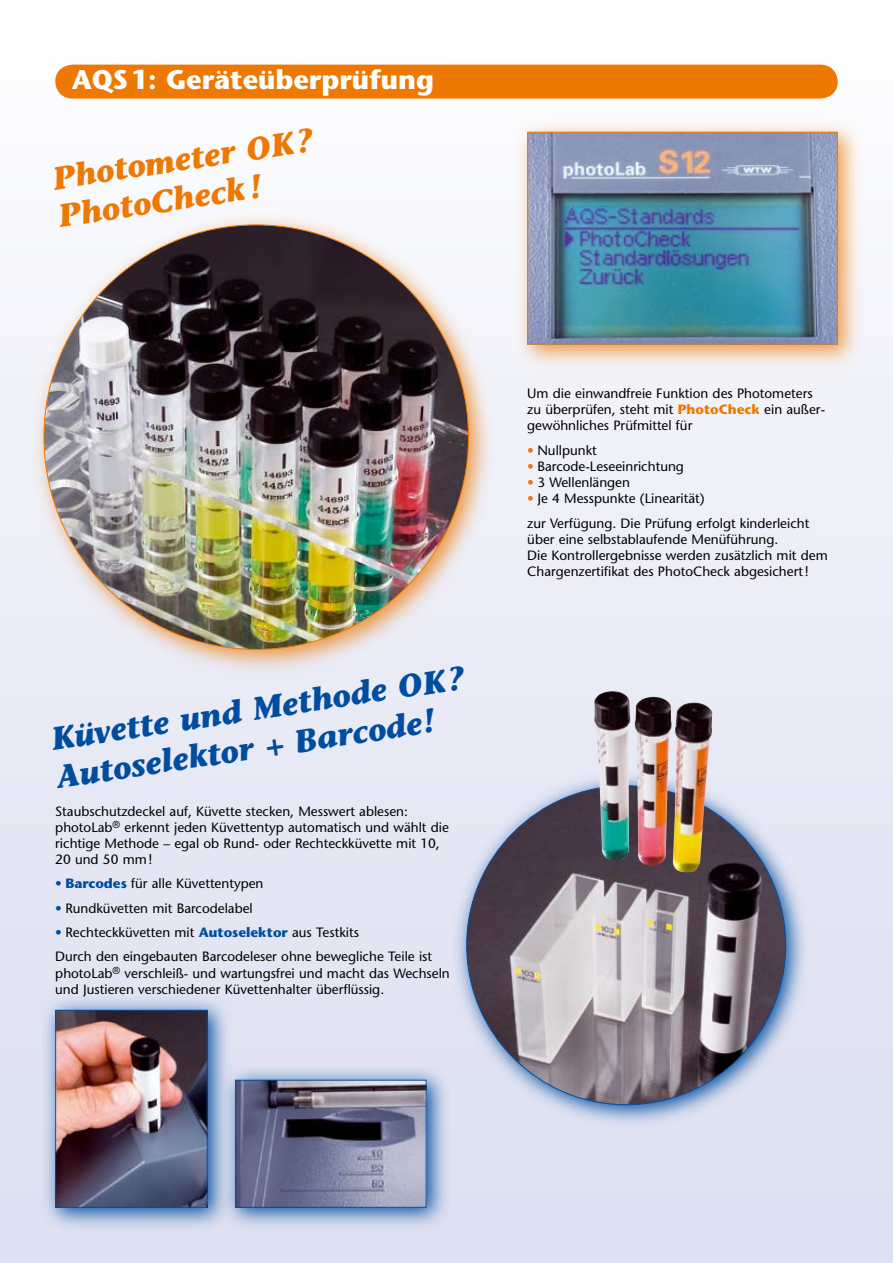
<style>
.page{position:relative;width:893px;height:1263px;background:#fff}
.page>*{position:absolute;margin:0;border:0;box-sizing:border-box;transform-origin:0 0}
.t1{font:italic 700 31.95px/38.2px "Stone Informal";color:#004d9f}
.t2{font:italic 700 31.95px/38.1px "Stone Informal";color:#ee7902}
.t3{font:700 27px "Stone Sans";color:#fff}
.t4{font:13.5px/16.2px "Stone Sans";color:#000}
.s1{color:#004d9f}
.s2{font-weight:700;color:#004d9f}
.s3{font-weight:700;color:#ee7902}
.s4{color:#ee7902}
</style>
<div class="page">
<div style="left:0;top:0;width:893px;height:1263px;background:linear-gradient(to bottom,#fdfdfe,#dbdef0)"></div>
<div style="left:55px;top:64px;width:783px;height:35px;background:#ee7902"></div>
<svg style="left:221px;top:1065px;width:229px;height:167px;background:#b1c3e0"></svg>
<img style="left:237px;top:1082px;width:187px;height:124px">
<div style="left:235px;top:1080px;width:191px;height:128px;border:1px solid #004d9f"></div>
<svg style="left:41px;top:996px;width:190px;height:235px;background:#b3c4e0"></svg>
<img style="left:57px;top:1012px;width:149px;height:194px">
<div style="left:55px;top:1010px;width:153px;height:198px;border:1px solid #004d9f"></div>
<svg style="left:452px;top:771px;width:357px;height:357px;background:#ced7eb"></svg>
<img style="left:467px;top:786px;width:319px;height:319px;border-radius:50%">
<img style="left:594px;top:691px;width:119px;height:181px">
<div style="left:515px;top:120px;width:348px;height:250px;background:#ee7902;opacity:.75"></div>
<img style="left:529px;top:134px;width:307px;height:208px">
<div style="left:527px;top:132px;width:311px;height:212px;border:1px solid #ee7902"></div>
<div style="left:31px;top:212px;width:463px;height:463px;background:#ee7902;opacity:.75"></div>
<img style="left:44px;top:225px;width:424px;height:424px;border-radius:50%">
<h2 class="t3" style="left:72px;top:64px;width:364px">AQS1: Geräteüberprüfung</h2>
<h1 class="t2" style="left:50px;top:161px;width:264px;rotate:-9deg">Photometer OK?<br>PhotoCheck!</h1>
<h1 class="t1" style="left:49px;top:722px;width:419px;rotate:-9deg">Küvette und Methode OK?<br>Autoselektor + Barcode!</h1>
<p class="t4" style="left:55px;top:803px;width:395px">Staubschutzdeckel auf, Küvette stecken, Messwert ablesen: photoLab<sup>®</sup> erkennt jeden Küvettentyp automatisch und wählt die richtige Methode – egal ob Rund- oder Rechteckküvette mit 10, 20 und 50 mm!</p>
<p class="t4" style="left:55px;top:876px;width:210px"><span class="s1">•</span> <span class="s2">Barcodes</span> für alle Küvettentypen</p>
<p class="t4" style="left:55px;top:900px;width:199px"><span class="s1">•</span> Rundküvetten mit Barcodelabel</p>
<p class="t4" style="left:55px;top:920px;width:378px;line-height:24.3px"><span class="s1">•</span> Rechteckküvetten mit <span class="s2">Autoselektor</span> aus Testkits<br>Durch den eingebauten Barcodeleser ohne bewegliche Teile ist</p>
<p class="t4" style="left:55px;top:965px;width:396px">photoLab<sup>®</sup> verschleiß- und wartungsfrei und macht das Wechseln und Justieren verschiedener Küvettenhalter überflüssig.</p>
<p class="t4" style="left:527px;top:385px;width:298px">Um die einwandfreie Funktion des Photometers zu überprüfen, steht mit <span class="s3">PhotoCheck</span> ein außer&shy;gewöhnliches Prüfmittel für</p>
<p class="t4" style="left:527px;top:442px;width:71px"><span class="s4">•</span> Nullpunkt</p>
<p class="t4" style="left:527px;top:458px;width:158px"><span class="s4">•</span> Barcode-Leseeinrichtung</p>
<p class="t4" style="left:527px;top:474px;width:104px"><span class="s4">•</span> 3 Wellenlängen</p>
<p class="t4" style="left:527px;top:486px;width:284px;line-height:24.3px"><span class="s4">•</span> Je 4 Messpunkte (Linearität)<br>zur Verfügung. Die Prüfung erfolgt kinderleicht</p>
<p class="t4" style="left:527px;top:531px;width:302px">über eine selbstablaufende Menüführung.<br>Die Kontrollergebnisse werden zusätzlich mit dem<br>Chargenzertifikat des PhotoCheck abgesichert!</p>
</div>
